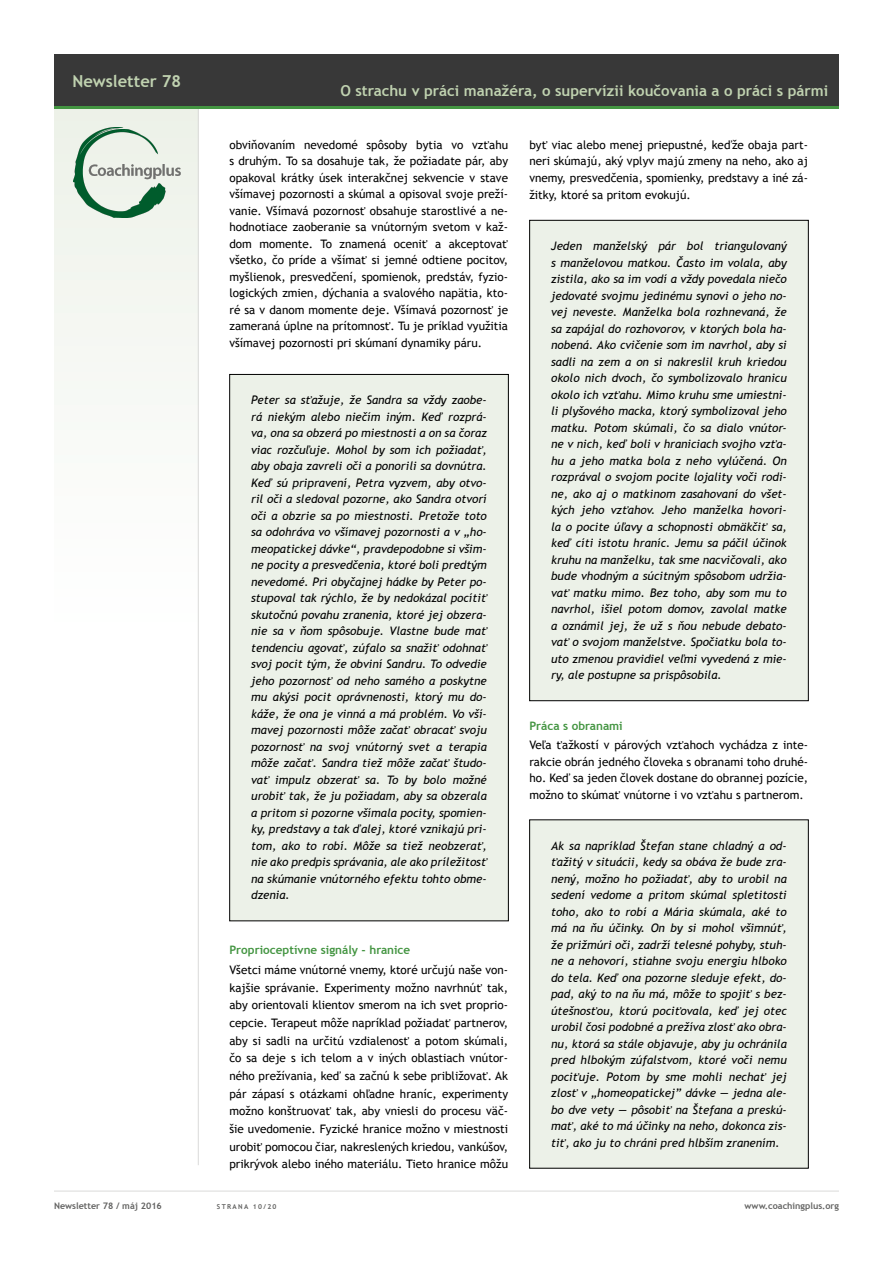
<style>
.page{position:relative;width:893px;height:1263px;background:#fff}
.page>*{position:absolute;margin:0;border:0;box-sizing:border-box;transform-origin:0 0}
.t1{font:700 16.5px "Trebuchet MS";color:#c0d2b0}
.t2{font:700 15px "Trebuchet MS";color:#c0d2b0}
.t3{font:italic 11.7px/16.5px "Trebuchet MS";color:#000;text-align:justify}
.t4{font:11.7px/16.5px "Trebuchet MS";color:#000;text-align:justify}
.t5{font:700 11.7px "Trebuchet MS";color:#449542}
.t6{font:700 9px "Trebuchet MS";color:#636362}
.t7{font:700 6.75px "Trebuchet MS";letter-spacing:.2em;color:#636362}
</style>
<div class="page">
<div style="left:54px;top:106px;width:145px;height:525px;background:#f7f9f5"></div>
<hr style="left:54px;top:1191px;width:785px;height:1px;background:#dadad9">
<hr style="left:198px;top:108px;width:1px;height:1057px;background:#dadad9">
<div style="left:54px;top:54px;width:785px;height:53px;background:#383838"></div>
<hr style="left:54px;top:106px;width:785px;height:3px;background:#449542">
<img style="left:74px;top:127px;width:106px;height:91px">
<div style="left:230px;top:374px;width:278px;height:547px;background:#ecf1e8"></div>
<div style="left:229px;top:374px;width:280px;height:547px;border:1px solid #000"></div>
<div style="left:530px;top:220px;width:278px;height:481px;background:#ecf1e8"></div>
<div style="left:529px;top:220px;width:280px;height:481px;border:1px solid #000"></div>
<div style="left:530px;top:820px;width:278px;height:348px;background:#ecf1e8"></div>
<div style="left:529px;top:819px;width:280px;height:349px;border:1px solid #000"></div>
<h1 class="t1" style="left:72px;top:70px;width:110px">Newsletter 78</h1>
<p class="t2" style="left:340px;top:81px;width:489px">O strachu v práci manažéra, o supervízii koučovania a o práci s pármi</p>
<p class="t4" style="left:229px;top:136px;width:280px">obviňovaním nevedomé spôsoby bytia vo vzťahu s druhým. To sa dosahuje tak, že požiadate pár, aby opakoval krátky úsek interakčnej sekvencie v stave všímavej pozornosti a skúmal a opisoval svoje preží&shy;vanie. Všímavá pozornosť obsahuje starostlivé a ne&shy;hodnotiace zaoberanie sa vnútorným svetom v kaž&shy;dom momente. To znamená oceniť a akceptovať všetko, čo príde a všímať si jemné odtiene pocitov, myšlienok, presvedčení, spomienok, predstáv, fyzio&shy;logických zmien, dýchania a svalového napätia, kto&shy;ré sa v danom momente deje. Všímavá pozornosť je zameraná úplne na prítomnosť. Tu je príklad využitia všímavej pozornosti pri skúmaní dynamiky páru.</p>
<p class="t3" style="left:251px;top:392px;width:237px">Peter sa sťažuje, že Sandra sa vždy zaobe&shy;rá niekým alebo niečím iným. Keď rozprá&shy;va, ona sa obzerá po miestnosti a on sa čoraz viac rozčuľuje. Mohol by som ich požiadať, aby obaja zavreli oči a ponorili sa dovnútra.<br>Keď sú pripravení, Petra vyzvem, aby otvo&shy;ril oči a sledoval pozorne, ako Sandra otvorí oči a obzrie sa po miestnosti. Pretože toto sa odohráva vo všímavej pozornosti a v „ho&shy;meopatickej dávke“, pravdepodobne si všim&shy;ne pocity a presvedčenia, ktoré boli predtým nevedomé. Pri obyčajnej hádke by Peter po&shy;stupoval tak rýchlo, že by nedokázal pocítiť skutočnú povahu zranenia, ktoré jej obzera&shy;nie sa v ňom spôsobuje. Vlastne bude mať tendenciu agovať, zúfalo sa snažiť odohnať svoj pocit tým, že obviní Sandru. To odvedie jeho pozornosť od neho samého a poskytne mu akýsi pocit oprávnenosti, ktorý mu do&shy;káže, že ona je vinná a má problém. Vo vší&shy;mavej pozornosti môže začať obracať svoju pozornosť na svoj vnútorný svet a terapia môže začať. Sandra tiež môže začať študo&shy;vať impulz obzerať sa. To by bolo možné urobiť tak, že ju požiadam, aby sa obzerala a pritom si pozorne všímala pocity, spomien&shy;ky, predstavy a tak ďalej, ktoré vznikajú pri&shy;tom, ako to robí. Môže sa tiež neobzerať, nie ako predpis správania, ale ako príležitosť na skúmanie vnútorného efektu tohto obme&shy;dzenia.</p>
<p class="t5" style="left:229px;top:942px;width:182px">Proprioceptívne signály - hranice</p>
<p class="t4" style="left:229px;top:961px;width:280px;line-height:17.7px">Všetci máme vnútorné vnemy, ktoré určujú naše von&shy;kajšie správanie. Experimenty možno navrhnúť tak, aby orientovali klientov smerom na ich svet proprio&shy;cepcie. Terapeut môže napríklad požiadať partnerov, aby si sadli na určitú vzdialenosť a potom skúmali, čo sa deje s ich telom a v iných oblastiach vnútor&shy;ného prežívania, keď sa začnú k sebe približovať. Ak pár zápasí s otázkami ohľadne hraníc, experimenty možno konštruovať tak, aby vniesli do procesu väč&shy;šie uvedomenie. Fyzické hranice možno v miestnosti urobiť pomocou čiar, nakreslených kriedou, vankúšov, prikrývok alebo iného materiálu. Tieto hranice môžu</p>
<p class="t4" style="left:529px;top:136px;width:280px">byť viac alebo menej priepustné, keďže obaja part&shy;neri skúmajú, aký vplyv majú zmeny na neho, ako aj vnemy, presvedčenia, spomienky, predstavy a iné zá&shy;žitky, ktoré sa pritom evokujú.</p>
<p class="t3" style="left:551px;top:238px;width:237px">Jeden manželský pár bol triangulovaný s manželovou matkou. Často im volala, aby zistila, ako sa im vodí a vždy povedala niečo jedovaté svojmu jedinému synovi o jeho no&shy;vej neveste. Manželka bola rozhnevaná, že sa zapájal do rozhovorov, v ktorých bola ha&shy;nobená. Ako cvičenie som im navrhol, aby si sadli na zem a on si nakreslil kruh kriedou okolo nich dvoch, čo symbolizovalo hranicu okolo ich vzťahu. Mimo kruhu sme umiestni&shy;li plyšového macka, ktorý symbolizoval jeho matku. Potom skúmali, čo sa dialo vnútor&shy;ne v nich, keď boli v hraniciach svojho vzťa&shy;hu a jeho matka bola z neho vylúčená. On rozprával o svojom pocite lojality voči rodi&shy;ne, ako aj o matkinom zasahovaní do všet&shy;kých jeho vzťahov. Jeho manželka hovori&shy;la o pocite úľavy a schopnosti obmäkčiť sa, keď cíti istotu hraníc. Jemu sa páčil účinok kruhu na manželku, tak sme nacvičovali, ako bude vhodným a súcitným spôsobom udržia&shy;vať matku mimo. Bez toho, aby som mu to navrhol, išiel potom domov, zavolal matke a oznámil jej, že už s ňou nebude debato&shy;vať o svojom manželstve. Spočiatku bola to&shy;uto zmenou pravidiel veľmi vyvedená z mie&shy;ry, ale postupne sa prispôsobila.</p>
<p class="t5" style="left:529px;top:719px;width:95px">Práca s obranami</p>
<p class="t4" style="left:529px;top:737px;width:280px">Veľa ťažkostí v párových vzťahoch vychádza z inte&shy;rakcie obrán jedného človeka s obranami toho druhé&shy;ho. Keď sa jeden človek dostane do obrannej pozície, možno to skúmať vnútorne i vo vzťahu s partnerom.</p>
<p class="t3" style="left:551px;top:837px;width:237px">Ak sa napríklad Štefan stane chladný a od&shy;ťažitý v situácii, kedy sa obáva že bude zra&shy;nený, možno ho požiadať, aby to urobil na sedení vedome a pritom skúmal spletitosti toho, ako to robí a Mária skúmala, aké to má na ňu účinky. On by si mohol všimnúť, že prižmúri oči, zadrží telesné pohyby, stuh&shy;ne a nehovorí, stiahne svoju energiu hlboko do tela. Keď ona pozorne sleduje efekt, do&shy;pad, aký to na ňu má, môže to spojiť s bez&shy;útešnosťou, ktorú pociťovala, keď jej otec urobil čosi podobné a prežíva zlosť ako obra&shy;nu, ktorá sa stále objavuje, aby ju ochránila pred hlbokým zúfalstvom, ktoré voči nemu pociťuje. Potom by sme mohli nechať jej zlosť v „homeopatickej” dávke — jedna ale&shy;bo dve vety — pôsobiť na Štefana a preskú&shy;mať, aké to má účinky na neho, dokonca zis&shy;tiť, ako ju to chráni pred hlbším zranením.</p>
<p class="t6" style="left:54px;top:1200px;width:109px">Newsletter 78 / máj 2016</p>
<p class="t7" style="left:217px;top:1202px;width:61px">st rana 10/20</p>
<p class="t6" style="left:745px;top:1200px;width:96px">www.coachingplus.org</p>
</div>
